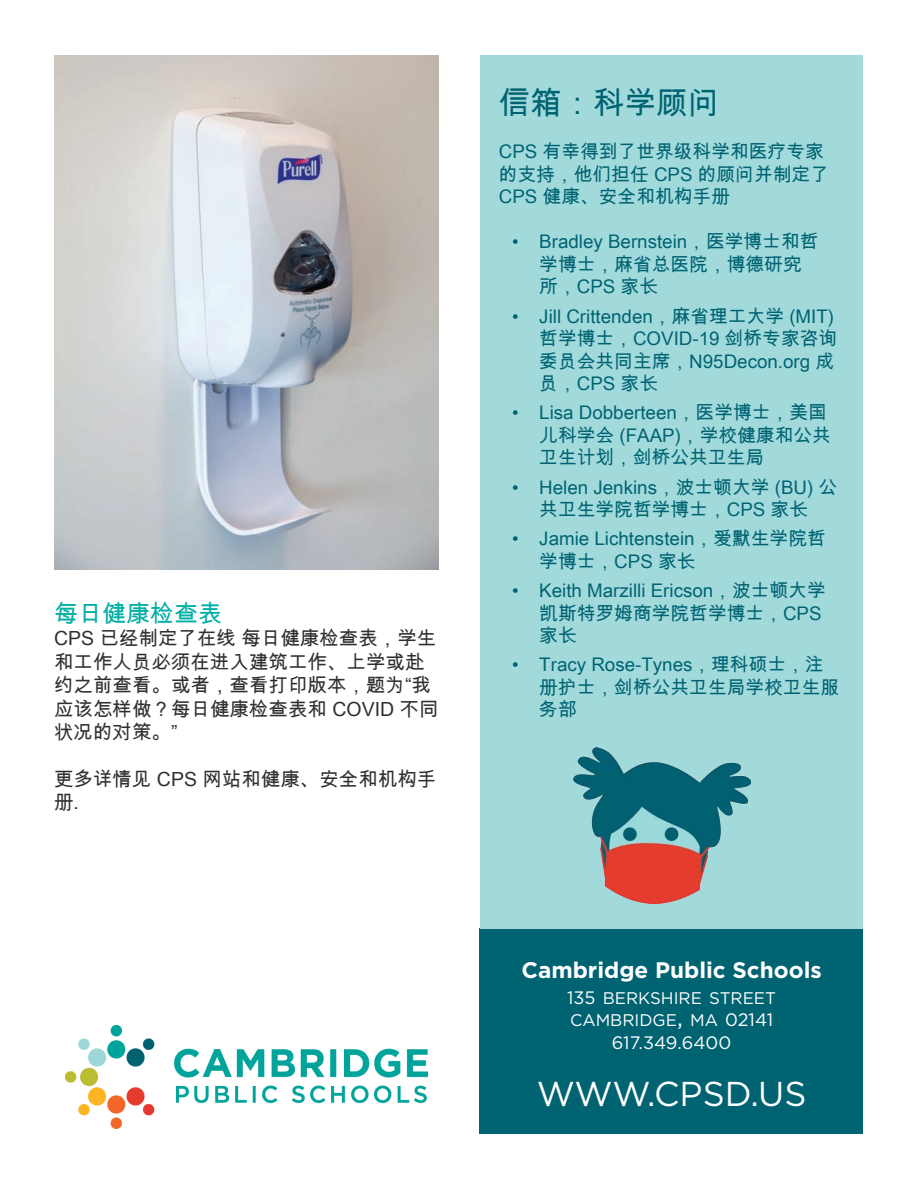
<style>
.page{position:relative;width:918px;height:1188px;background:#fff}
.page>*{position:absolute;margin:0;border:0;box-sizing:border-box;transform-origin:0 0}
.t1{font:34.5px "Gotham";color:#fff}
.t2{font:31.5px "Arial Unicode MS";color:#006372}
.t3{font:24px "Arial Unicode MS";color:#00afa4}
.t4{font:700 22.5px "Gotham";color:#fff}
.t5{font:19.5px/23.4px "Arial Unicode MS";color:#312f30}
.t6{font:18.75px/22.5px "Arial Unicode MS";color:#006372}
.t7{font:18px "Gotham";color:#fff}
.t8{font:16.8px "Gotham";color:#fff}
.s1{font-size:18px}
.s2{font-size:24px}
</style>
<div class="page">
<img style="left:65px;top:1026px;width:363px;height:102px">
<div style="left:479px;top:929px;width:384px;height:205px;background:#006372"></div>
<img style="left:54px;top:56px;width:385px;height:514px">
<div style="left:480px;top:56px;width:382px;height:873px;background:#a2dadc"></div>
<img style="left:574px;top:747px;width:176px;height:157px">
<h2 class="t3" style="left:54px;top:596px;width:169px">每日健康检查表</h2>
<p class="t5" style="left:54px;top:626px;width:386px">CPS 已经制定了在线 每日健康检查表，学生和工作人员必须在进入建筑工作、上学或赴约之前查看。或者，查看打印版本，题为“我应该怎样做？每日健康检查表和 COVID 不同状况的对策。”</p>
<p class="t5" style="left:54px;top:767px;width:384px">更多详情见 CPS 网站和健康、安全和机构手册.</p>
<h1 class="t2" style="left:499px;top:80px;width:222px">信箱：科学顾问</h1>
<p class="t6" style="left:499px;top:140px;width:332px">CPS 有幸得到了世界级科学和医疗专家的支持，他们担任 CPS 的顾问并制定了<br>CPS 健康、安全和机构手册</p>
<p class="t6" style="left:539px;top:230px;width:281px;text-indent:-27px">• Bradley Bernstein，医学博士和哲学博士，麻省总医院，博德研究所，CPS 家长</p>
<p class="t6" style="left:539px;top:304px;width:299px;text-indent:-27px">• Jill Crittenden，麻省理工大学 (MIT)哲学博士，COVID-19 剑桥专家咨询委员会共同主席，N95Decon.org 成员，CPS 家长</p>
<p class="t6" style="left:539px;top:401px;width:293px;text-indent:-27px">• Lisa Dobberteen，医学博士，美国儿科学会 (FAAP)，学校健康和公共卫生计划，剑桥公共卫生局</p>
<p class="t6" style="left:512px;top:475px;width:326px;text-align:center">• Helen Jenkins，波士顿大学 (BU) 公共卫生学院哲学博士，CPS 家长</p>
<p class="t6" style="left:539px;top:527px;width:288px;text-indent:-27px">• Jamie Lichtenstein，爱默生学院哲学博士，CPS 家长</p>
<p class="t6" style="left:539px;top:579px;width:288px;text-indent:-27px">• Keith Marzilli Ericson，波士顿大学凯斯特罗姆商学院哲学博士，CPS家长</p>
<p class="t6" style="left:539px;top:653px;width:301px;text-indent:-27px">• Tracy Rose-Tynes，理科硕士，注册护士，剑桥公共卫生局学校卫生服务部</p>
<p class="t4" style="left:521px;top:955px;width:302px">Cambridge Public Schools</p>
<p class="t8" style="left:567px;top:987px;width:210px"><span class="s1">135</span> BERKSHIRE STREET</p>
<p class="t8" style="left:570px;top:1010px;width:205px">CAMBRIDGE<span class="s2">,</span> MA <span class="s1">02141</span></p>
<p class="t7" style="left:612px;top:1031px;width:121px">617.349.6400</p>
<p class="t1" style="left:537px;top:1072px;width:271px">WWW.CPSD.US</p>
</div>
